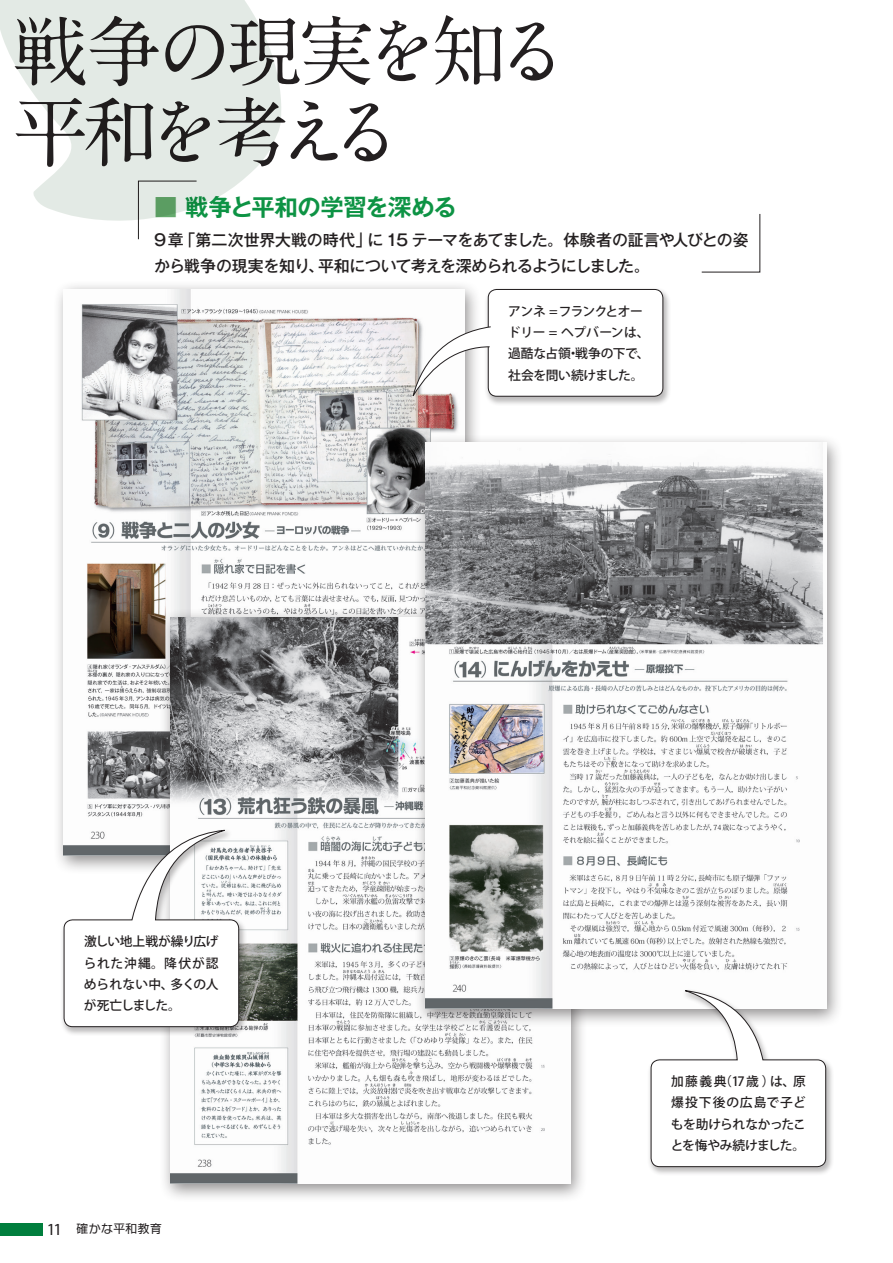
<style>
.page{position:relative;width:893px;height:1263px;background:#fff}
.page>*{position:absolute;margin:0;border:0;box-sizing:border-box;transform-origin:0 0}
.t1{font:700 76.5px "A1 Mincho Std";letter-spacing:-.09em;color:#231f20}
.t2{font:700 76.5px "A1 Mincho Std";letter-spacing:-.125em;color:#231f20}
.t3{font:700 23.4px "Gothic MB101 Pro De";letter-spacing:-.02em;color:#0d9344}
.t4{font:16.95px "Myriad Pro";color:#231f20}
.t5{font:500 15.9px/25.5px "Gothic MB101 Pr 6 N";letter-spacing:-.03em;color:#231f20}
.t6{font:500 12.75px/21.3px "Koz Go Pr 6 N";letter-spacing:-.015em;color:#231f20;text-align:justify}
.t7{font:11.7px "Shin Go Pro";color:#231f20}
.s1{color:#66ab6e}
.s2{font-family:"Typelabo N Std"}
</style>
<div class="page">
<svg style="left:138px;top:223px;width:1px;height:17px"></svg>
<svg style="left:701px;top:214px;width:60px;height:59px"></svg>
<div style="left:52px;top:280px;width:430px;height:595px;background:#231f20;opacity:.5"></div>
<img style="left:64px;top:289px;width:400px;height:538px">
<div style="left:159px;top:608px;width:429px;height:595px;background:#231f20;opacity:.5"></div>
<img style="left:170px;top:617px;width:401px;height:566px">
<div style="left:414px;top:433px;width:429px;height:595px;background:#231f20;opacity:.5"></div>
<img style="left:425px;top:442px;width:401px;height:567px">
<svg style="left:0;top:0;width:281px;height:223px;fill:#e3eae5"></svg>
<div style="left:484px;top:287px;width:187px;height:119px;background:#231f20;opacity:.3"></div>
<div style="left:488px;top:289px;width:175px;height:107px;background:#fff;border-radius:9px"></div>
<div style="left:488px;top:289px;width:175px;height:107px;border:1px solid #231f20;border-radius:9px"></div>
<div style="left:647px;top:988px;width:187px;height:189px;background:#231f20;opacity:.3"></div>
<svg style="left:650px;top:989px;width:176px;height:178px"></svg>
<div style="left:60px;top:827px;width:187px;height:209px;background:#231f20;opacity:.3"></div>
<svg style="left:63px;top:829px;width:176px;height:198px"></svg>
<svg style="left:411px;top:326px;width:80px;height:74px"></svg>
<div style="left:0;top:1223px;width:43px;height:13px;background:#007e3d"></div>
<p class="t1" style="left:12px;top:-11px;width:560px">戦争の現実を知る</p>
<p class="t2" style="left:12px;top:70px;width:394px">平和を考える</p>
<p class="t3" style="left:154px;top:188px;width:304px"><span class="s1">■</span> 戦争と平和の学習を深める</p>
<p class="t5" style="left:154px;top:226px;width:596px">9章「第二次世界大戦の時代」に 15 テーマをあてました。体験者の証言や人びとの姿から戦争の現実を知り、平和について考えを深められるようにしました。</p>
<p class="t6" style="left:84px;top:931px;width:136px">激しい地上戦が繰り広げられた沖縄。降伏が認められない中、多くの人が死亡しました。</p>
<p class="t4" style="left:47px;top:1218px;width:17px">11</p>
<p class="t7" style="left:77px;top:1219px;width:87px">確<span class="s2">かな</span>平和教育</p>
<p class="t6" style="left:508px;top:301px;width:143px;text-align:left">アンネ =フランクとオードリー = ヘプバーンは、過酷な占領・戦争の下で、社会を問い続けました。</p>
<p class="t6" style="left:671px;top:1071px;width:137px">加藤義典（17歳）は、原爆投下後の広島で子どもを助けられなかったことを悔やみ続けました。</p>
</div>
